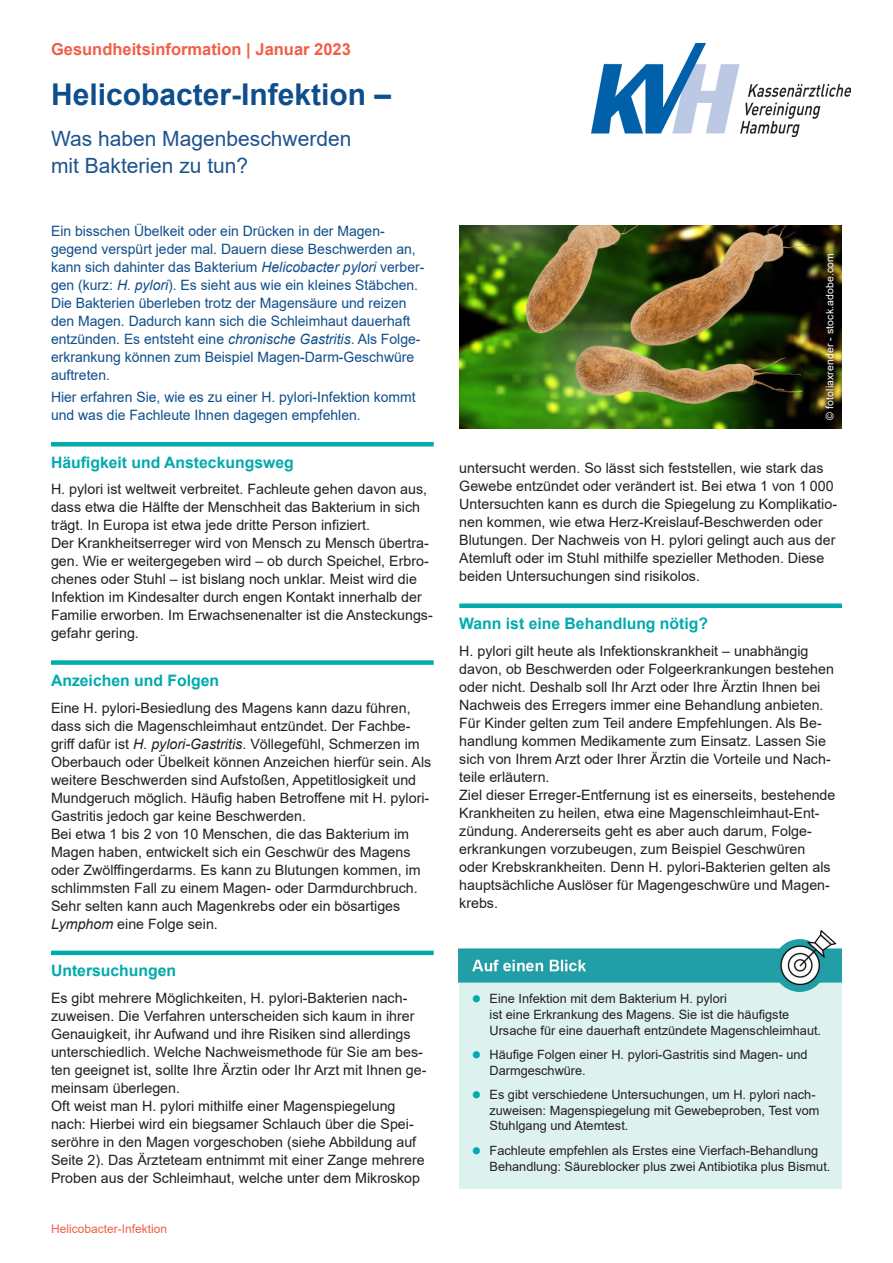
<style>
.page{position:relative;width:893px;height:1263px;background:#fff}
.page>*{position:absolute;margin:0;border:0;box-sizing:border-box;transform-origin:0 0}
.Titel{font:700 30px "Arial";color:#0f4e8c}
.Unterzeile{font:21px/27px "Arial";color:#1d5390}
.Information_und_Datu{font:700 16.5px "Arial";color:#f15e48}
.Zwischentitel{font:700 15.75px "Arial";color:#00aaad}
.Fliesstext{font:14.25px/18px "Arial";color:#231f20}
.Einfuehrungtext{font:14.25px/18px "Arial";color:#0f4e8c}
.t1{font:12.75px/15.8px "Arial";color:#231f20}
.Seiteninformation{font:12px "Arial";color:#f15e48}
.Bildquelle_weisse_Sc{font:10.5px "Arial";letter-spacing:.01em;color:#fff}
.s1{font-style:italic}
.s2{font-size:28.5px;color:#00aaad}
</style>
<div class="page">
<hr style="left:51px;top:442px;width:383px;height:4px;background:#00aaad">
<div style="left:51px;top:660px;width:383px;height:5px;background:#00aaad"></div>
<hr style="left:51px;top:951px;width:383px;height:4px;background:#00aaad">
<div style="left:459px;top:603px;width:383px;height:5px;background:#00aaad"></div>
<div style="left:459px;top:960px;width:383px;height:229px;background:#ddf1ef"></div>
<img style="left:459px;top:930px;width:383px;height:62px">
<img style="left:459px;top:225px;width:383px;height:203px">
<img style="left:591px;top:44px;width:260px;height:92px">
<p class="Information_und_Datu" style="left:51px;top:37px;width:301px">Gesundheitsinformation | Januar 2023</p>
<p class="Titel" style="left:51px;top:74px;width:342px">Helicobacter-Infektion –</p>
<p class="Unterzeile" style="left:51px;top:125px;width:302px">Was haben Magenbeschwerden mit Bakterien zu tun?</p>
<p class="Einfuehrungtext" style="left:51px;top:222px;width:375px">Ein bisschen Übelkeit oder ein Drücken in der Magen&shy;gegend verspürt jeder mal. Dauern diese Beschwerden an, kann sich dahinter das Bakterium <span class="s1">Helicobacter pylori</span> verber&shy;gen (kurz: <span class="s1">H. pylori</span>). Es sieht aus wie ein kleines Stäbchen.<br>Die Bakterien überleben trotz der Magensäure und reizen den Magen. Dadurch kann sich die Schleimhaut dauerhaft entzünden. Es entsteht eine <span class="s1">chronische Gastritis</span>. Als Folge&shy;erkrankung können zum Beispiel Magen-Darm-Geschwüre auftreten.</p>
<p class="Einfuehrungtext" style="left:51px;top:388px;width:366px">Hier erfahren Sie, wie es zu einer H. pylori-Infektion kommt und was die Fachleute Ihnen dagegen empfehlen.</p>
<p class="Zwischentitel" style="left:51px;top:451px;width:244px">Häufigkeit und Ansteckungsweg</p>
<p class="Fliesstext" style="left:51px;top:480px;width:378px">H. pylori ist weltweit verbreitet. Fachleute gehen davon aus, dass etwa die Hälfte der Menschheit das Bakterium in sich trägt. In Europa ist etwa jede dritte Person infiziert.</p>
<p class="Fliesstext" style="left:51px;top:534px;width:383px">Der Krankheitserreger wird von Mensch zu Mensch übertra&shy;gen. Wie er weitergegeben wird – ob durch Speichel, Erbro&shy;chenes oder Stuhl – ist bislang noch unklar. Meist wird die Infektion im Kindesalter durch engen Kontakt innerhalb der Familie erworben. Im Erwachsenenalter ist die Ansteckungs&shy;gefahr gering.</p>
<p class="Zwischentitel" style="left:51px;top:669px;width:170px">Anzeichen und Folgen</p>
<p class="Fliesstext" style="left:51px;top:698px;width:382px">Eine H. pylori-Besiedlung des Magens kann dazu führen, dass sich die Magenschleimhaut entzündet. Der Fachbe&shy;griff dafür ist <span class="s1">H. pylori-Gastritis</span>. Völlegefühl, Schmerzen im Oberbauch oder Übelkeit können Anzeichen hierfür sein. Als weitere Beschwerden sind Aufstoßen, Appetitlosigkeit und Mundgeruch möglich. Häufig haben Betroffene mit H. pylori-Gastritis jedoch gar keine Beschwerden.</p>
<p class="Fliesstext" style="left:51px;top:824px;width:371px">Bei etwa 1 bis 2 von 10 Menschen, die das Bakterium im Magen haben, entwickelt sich ein Geschwür des Magens oder Zwölffingerdarms. Es kann zu Blutungen kommen, im schlimmsten Fall zu einem Magen- oder Darmdurchbruch.<br>Sehr selten kann auch Magenkrebs oder ein bösartiges <span class="s1">Lymphom</span> eine Folge sein.</p>
<p class="Zwischentitel" style="left:51px;top:960px;width:127px">Untersuchungen</p>
<p class="Fliesstext" style="left:51px;top:989px;width:377px">Es gibt mehrere Möglichkeiten, H. pylori-Bakterien nach&shy;zuweisen. Die Verfahren unterscheiden sich kaum in ihrer Genauigkeit, ihr Aufwand und ihre Risiken sind allerdings unterschiedlich. Welche Nachweismethode für Sie am bes&shy;ten geeignet ist, sollte Ihre Ärztin oder Ihr Arzt mit Ihnen ge&shy;meinsam überlegen.</p>
<p class="Fliesstext" style="left:51px;top:1097px;width:375px">Oft weist man H. pylori mithilfe einer Magenspiegelung nach: Hierbei wird ein biegsamer Schlauch über die Spei&shy;seröhre in den Magen vorgeschoben (siehe Abbildung auf Seite 2). Das Ärzteteam entnimmt mit einer Zange mehrere Proben aus der Schleimhaut, welche unter dem Mikroskop</p>
<p class="Seiteninformation" style="left:51px;top:1221px;width:118px">Helicobacter-Infektion</p>
<p class="Bildquelle_weisse_Sc" style="left:822px;top:420px;width:168px;rotate:-90deg">© fotoliaxrender - stock.adobe.com</p>
<p class="Fliesstext" style="left:459px;top:459px;width:379px">untersucht werden. So lässt sich feststellen, wie stark das Gewebe entzündet oder verändert ist. Bei etwa 1 von 1 000<br>Untersuchten kann es durch die Spiegelung zu Komplikatio&shy;nen kommen, wie etwa Herz-Kreislauf-Beschwerden oder Blutungen. Der Nachweis von H. pylori gelingt auch aus der Atemluft oder im Stuhl mithilfe spezieller Methoden. Diese beiden Untersuchungen sind risikolos.</p>
<p class="Zwischentitel" style="left:459px;top:613px;width:250px">Wann ist eine Behandlung nötig?</p>
<p class="Fliesstext" style="left:459px;top:642px;width:376px">H. pylori gilt heute als Infektionskrankheit – unabhängig davon, ob Beschwerden oder Folgeerkrankungen bestehen oder nicht. Deshalb soll Ihr Arzt oder Ihre Ärztin Ihnen bei Nachweis des Erregers immer eine Behandlung anbieten.<br>Für Kinder gelten zum Teil andere Empfehlungen. Als Be&shy;handlung kommen Medikamente zum Einsatz. Lassen Sie sich von Ihrem Arzt oder Ihrer Ärztin die Vorteile und Nach&shy;teile erläutern.</p>
<p class="Fliesstext" style="left:459px;top:786px;width:378px">Ziel dieser Erreger-Entfernung ist es einerseits, bestehende Krankheiten zu heilen, etwa eine Magenschleimhaut-Ent&shy;zündung. Andererseits geht es aber auch darum, Folge&shy;erkrankungen vorzubeugen, zum Beispiel Geschwüren oder Krebskrankheiten. Denn H. pylori-Bakterien gelten als hauptsächliche Auslöser für Magengeschwüre und Magen&shy;krebs.</p>
<p class="t1" style="left:489px;top:991px;width:333px;text-indent:-18px"><span class="s2">•</span> Eine Infektion mit dem Bakterium H. pylori<br>ist eine Erkrankung des Magens. Sie ist die häufigste<br>Ursache für eine dauerhaft entzündete Magenschleimhaut.</p>
<p class="t1" style="left:489px;top:1046px;width:320px;text-indent:-18px"><span class="s2">•</span> Häufige Folgen einer H. pylori-Gastritis sind Magen- und<br>Darmgeschwüre.</p>
<p class="t1" style="left:489px;top:1086px;width:332px;text-indent:-18px"><span class="s2">•</span> Es gibt verschiedene Untersuchungen, um H. pylori nach&shy;zuweisen: Magenspiegelung mit Gewebeproben, Test vom<br>Stuhlgang und Atemtest.</p>
<p class="t1" style="left:489px;top:1142px;width:342px;text-indent:-18px"><span class="s2">•</span> Fachleute empfehlen als Erstes eine Vierfach-Behandlung<br>Behandlung: Säureblocker plus zwei Antibiotika plus Bismut.</p>
</div>
